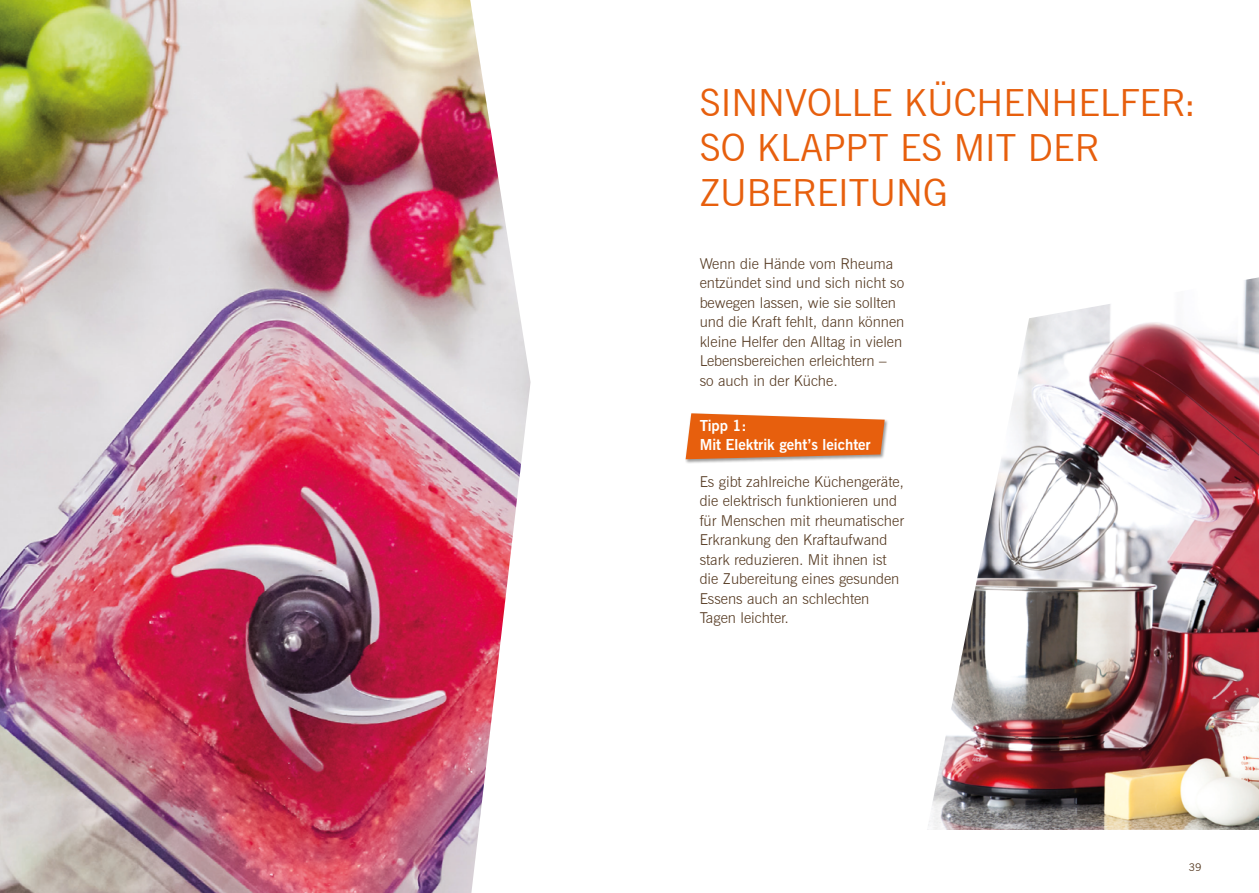
<style>
.page{position:relative;width:1259px;height:893px;background:#fff}
.page>*{position:absolute;margin:0;border:0;box-sizing:border-box;transform-origin:0 0}
.t1{font:37.5px/45px "News Gothic BT";color:#e75f0d}
.t2{font:300 15px/19.5px "News Gothic BT";color:#553a22}
.t3{font:700 15px/19.5px "News Gothic BT";color:#fff}
.t4{font:10.5px "News Gothic BT";color:#553a22}
</style>
<div class="page">
<img style="left:0;top:0;width:530px;height:893px">
<div style="left:685px;top:413px;width:204px;height:51px;background:#000;opacity:.4"></div>
<svg style="left:685px;top:413px;width:199px;height:46px;background:#e6722b"></svg>
<img style="left:927px;top:277px;width:332px;height:553px">
<h1 class="t1" style="left:699px;top:80px;width:497px">SINNVOLLE KÜCHENHELFER:<br>SO KLAPPT ES MIT DER<br>ZUBEREITUNG</h1>
<p class="t2" style="left:699px;top:254px;width:206px">Wenn die Hände vom Rheuma entzündet sind und sich nicht so bewegen lassen, wie sie sollten und die Kraft fehlt, dann können kleine Helfer den Alltag in vielen<br>Lebensbereichen erleichtern –<br>so auch in der Küche.</p>
<p class="t3" style="left:699px;top:416px;width:173px">Tipp 1:<br>Mit Elektrik geht’s leichter</p>
<p class="t2" style="left:699px;top:472px;width:206px">Es gibt zahlreiche Küchengeräte, die elektrisch funktionieren und für Menschen mit rheumatischer<br>Erkrankung den Kraftaufwand stark reduzieren. Mit ihnen ist die Zubereitung eines gesunden<br>Essens auch an schlechten<br>Tagen leichter.</p>
<p class="t4" style="left:1188px;top:861px;width:14px">39</p>
</div>
